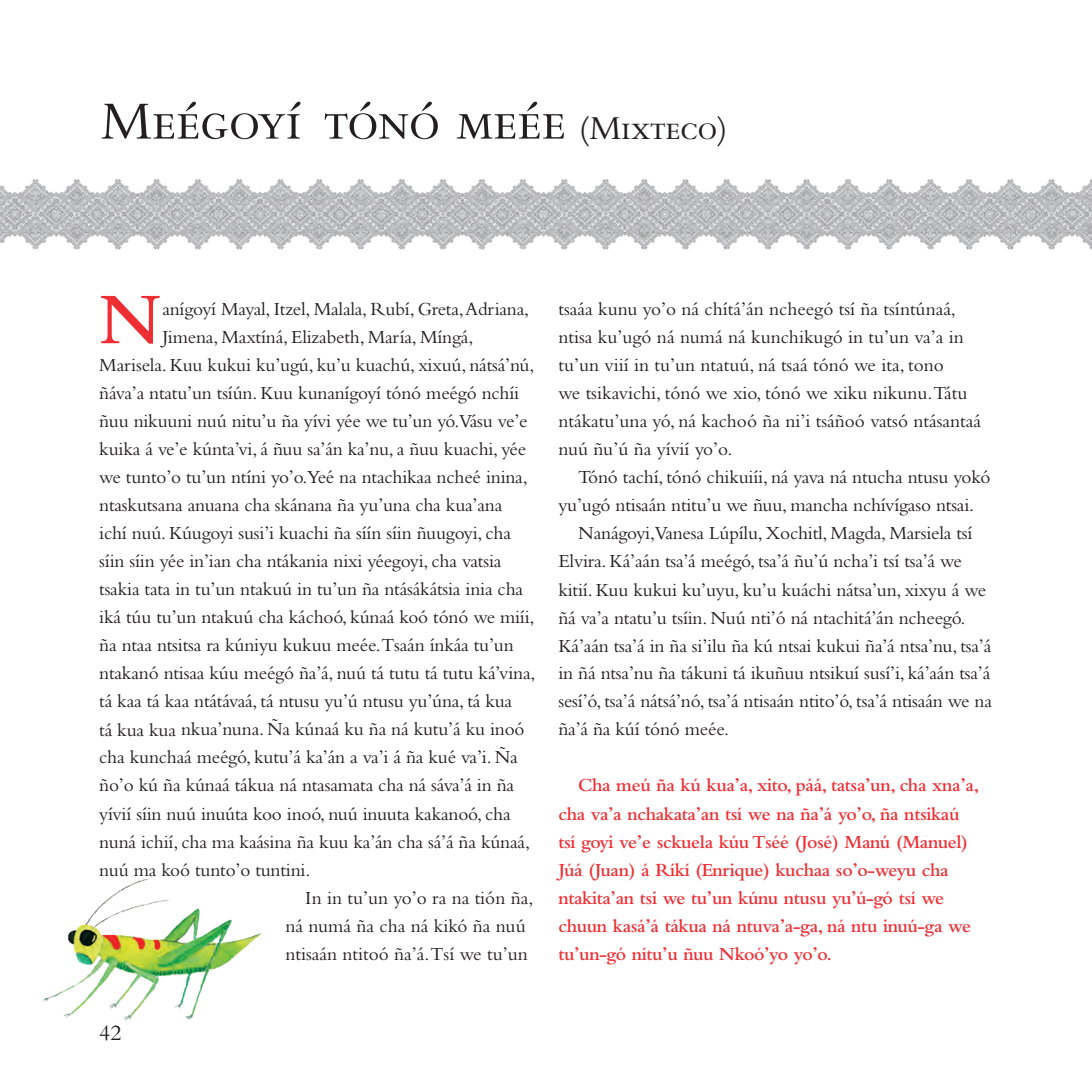
<style>
.page{position:relative;width:1092px;height:1092px;background:#fff}
.page>*{position:absolute;margin:0;border:0;box-sizing:border-box;transform-origin:0 0}
.Párrafo_sin{font:600 75.95px "Bembo Std";color:#ee2e33}
.Cuerpo_de_texto{font:56px "Bembo Std";letter-spacing:-.005em;color:#231f20}
.t1{font:22.75px "Bembo Std";color:#231f20}
.Párrafo_sin-2{font:19.25px "Bembo Std";letter-spacing:-.01em;color:#231f20}
.Cuerpo_de_texto-2{font:19.25px/28px "Bembo Std";letter-spacing:-.01em;color:#231f20}
.Cuerpo_de_texto-3{font:600 19.25px/28px "Bembo Std";letter-spacing:-.02em;color:#ee2e33}
.s1{font-size:35px}
</style>
<div class="page">
<img style="left:0;top:178px;width:1091px;height:71px">
<img style="left:43px;top:879px;width:219px;height:142px">
<p class="Cuerpo_de_texto" style="left:101px;top:88px;width:628px">Meégoyí tónó meée <span class="s1">(Mixteco)</span></p>
<p class="Párrafo_sin" style="left:99px;top:277px;width:64px">N</p>
<p class="Párrafo_sin-2" style="left:162px;top:298px;width:368px">anígoyí Mayal, Itzel, Malala, Rubí, Greta, Adriana,</p>
<p class="Párrafo_sin-2" style="left:162px;top:326px;width:312px">Jimena, Maxtíná, Elizabeth, María, Míngá,</p>
<p class="Párrafo_sin-2" style="left:99px;top:354px;width:436px">Marisela. Kuu kukui ku’ugú, ku’u kuachú, xixuú, nátsá’nú,</p>
<p class="Párrafo_sin-2" style="left:99px;top:382px;width:421px">ñáva’a ntatu’un tsíún. Kuu kunanígoyí tónó meégó nchíi</p>
<p class="Párrafo_sin-2" style="left:99px;top:410px;width:430px">ñuu nikuuni nuú nitu’u ña yívi yée we tu’un yó.Vásu ve’e</p>
<p class="Párrafo_sin-2" style="left:99px;top:438px;width:428px">kuika á ve’e kúnta’vi, á ñuu sa’án ka’nu, a ñuu kuachi, yée</p>
<p class="Párrafo_sin-2" style="left:99px;top:466px;width:430px">we tunto’o tu’un ntíni yo’o.Yeé na ntachikaa ncheé inina,</p>
<p class="Párrafo_sin-2" style="left:99px;top:494px;width:404px">ntaskutsana anuana cha skánana ña yu’una cha kua’ana</p>
<p class="Párrafo_sin-2" style="left:99px;top:522px;width:413px">ichí nuú. Kúugoyi susi’i kuachi ña síín síin ñuugoyi, cha</p>
<p class="Párrafo_sin-2" style="left:99px;top:550px;width:403px">síin síin yée in’ian cha ntákania nixi yéegoyi, cha vatsia</p>
<p class="Párrafo_sin-2" style="left:99px;top:578px;width:425px">tsakia tata in tu’un ntakuú in tu’un ña ntásákátsia inia cha</p>
<p class="Párrafo_sin-2" style="left:99px;top:606px;width:437px">iká túu tu’un ntakuú cha káchoó, kúnaá koó tónó we miíi,</p>
<p class="Párrafo_sin-2" style="left:99px;top:634px;width:416px">ña ntaa ntsitsa ra kúniyu kukuu meée.Tsaán ínkáa tu’un</p>
<p class="Párrafo_sin-2" style="left:99px;top:662px;width:437px">ntakanó ntisaa kúu meégó ña’á, nuú tá tutu tá tutu ká’vina,</p>
<p class="Párrafo_sin-2" style="left:99px;top:690px;width:414px">tá kaa tá kaa ntátávaá, tá ntusu yu’ú ntusu yu’úna, tá kua</p>
<p class="Párrafo_sin-2" style="left:99px;top:718px;width:427px">tá kua kua nkua’nuna. Ña kúnaá ku ña ná kutu’á ku inoó</p>
<p class="Párrafo_sin-2" style="left:99px;top:746px;width:420px">cha kunchaá meégó, kutu’á ka’án a va’i á ña kué va’i. Ña</p>
<p class="Párrafo_sin-2" style="left:99px;top:774px;width:416px">ño’o kú ña kúnaá tákua ná ntasamata cha ná sáva’á in ña</p>
<p class="Párrafo_sin-2" style="left:99px;top:802px;width:413px">yívií síin nuú inuúta koo inoó, nuú inuuta kakanoó, cha</p>
<p class="Párrafo_sin-2" style="left:99px;top:830px;width:432px">nuná ichií, cha ma kaásina ña kuu ka’án cha sá’á ña kúnaá,</p>
<p class="Párrafo_sin-2" style="left:99px;top:858px;width:212px">nuú ma koó tunto’o tuntini.</p>
<p class="Cuerpo_de_texto-2" style="left:285px;top:883px;width:249px;text-indent:20px">In in tu’un yo’o ra na tión ña, ná numá ña cha ná kikó ña nuú ntisaán ntitoó ña’á.Tsí we tu’un</p>
<p class="Cuerpo_de_texto-2" style="left:558px;top:295px;width:424px">tsaáa kunu yo’o ná chítá’án ncheegó tsí ña tsíntúnaá, ntisa ku’ugó ná numá ná kunchikugó in tu’un va’a in tu’un viií in tu’un ntatuú, ná tsaá tónó we ita, tono<br>we tsikavichi, tónó we xio, tónó we xiku nikunu.Tátu ntákatu’una yó, ná kachoó ña ni’i tsáñoó vatsó ntásantaá nuú ñu’ú ña yívií yo’o.</p>
<p class="Cuerpo_de_texto-2" style="left:558px;top:463px;width:433px;text-indent:20px">Tónó tachí, tónó chikuiíi, ná yava ná ntucha ntusu yokó yu’ugó ntisaán ntitu’u we ñuu, mancha nchívígaso ntsai.</p>
<p class="Cuerpo_de_texto-2" style="left:558px;top:519px;width:435px;text-indent:20px">Nanágoyi,Vanesa Lúpílu, Xochitl, Magda, Marsiela tsí Elvira. Ká’aán tsa’á meégó, tsa’á ñu’ú ncha’i tsí tsa’á we kitií. Kuu kukui ku’uyu, ku’u kuáchi nátsa’un, xixyu á we ñá va’a ntatu’u tsíin. Nuú nti’ó ná ntachitá’án ncheegó.<br>Ká’aán tsa’á in ña si’ilu ña kú ntsai kukui ña’á ntsa’nu, tsa’á in ñá ntsa’nu ña tákuni tá ikuñuu ntsikuí susí’i, ká’aán tsa’á sesí’ó, tsa’á nátsá’nó, tsa’á ntisaán ntito’ó, tsa’á ntisaán we na ña’á ña kúí tónó meée.</p>
<p class="Cuerpo_de_texto-3" style="left:558px;top:771px;width:422px;text-indent:20px">Cha meú ña kú kua’a, xito, páá, tatsa’un, cha xna’a, cha va’a nchakata’an tsí we na ña’á yo’o, ña ntsikaú tsí goyi ve’e sckuela kúu Tséé (José) Manú (Manuel)<br>Júá (Juan) á Ríkí (Enrique) kuchaa so’o-weyu cha ntakita’an tsi we tu’un kúnu ntusu yu’ú-gó tsí we chuun kasá’á tákua ná ntuva’a-ga, ná ntu inuú-ga we tu’un-gó nítu’u ñuu Nkoó’yo yo’o.</p>
<p class="t1" style="left:99px;top:1019px;width:24px">42</p>
</div>
